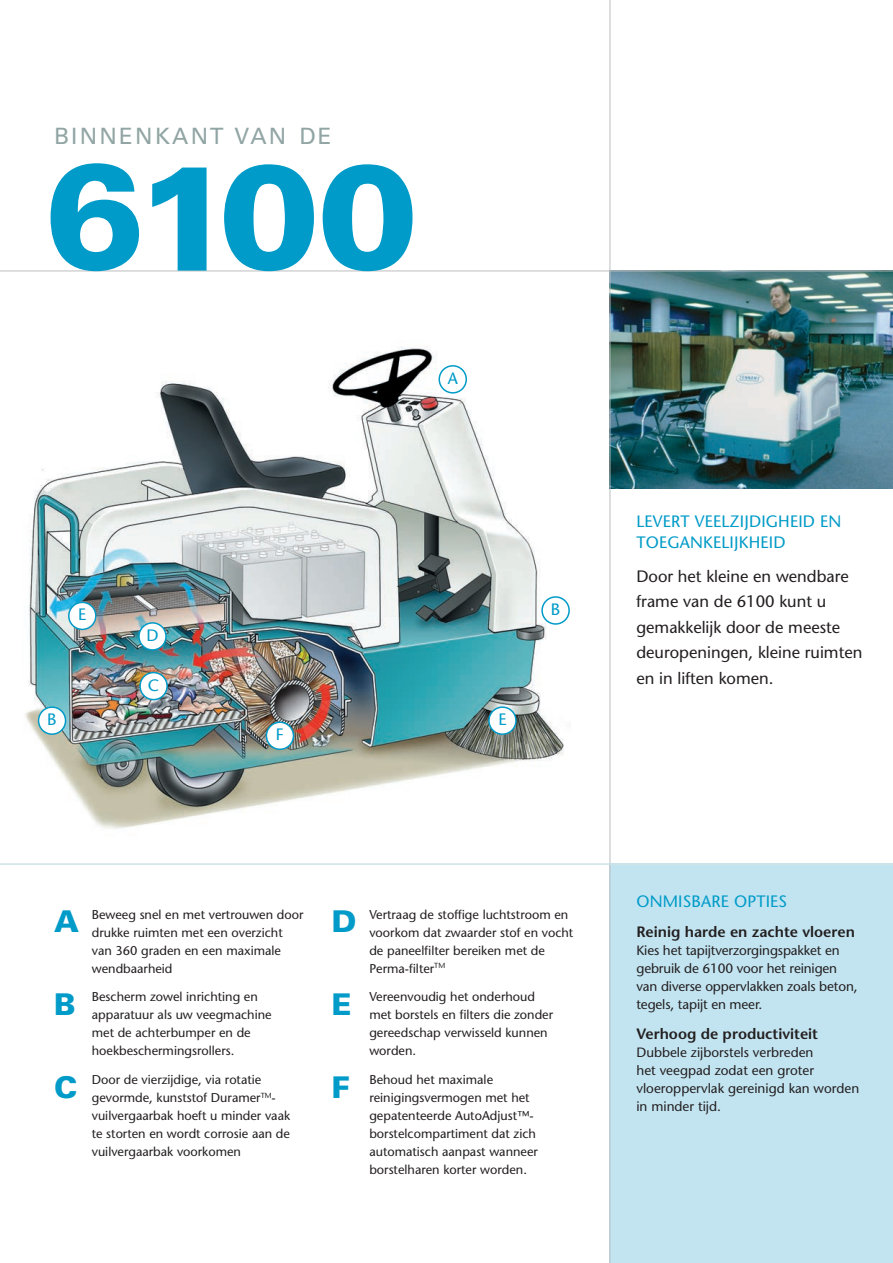
<style>
.page{position:relative;width:893px;height:1263px;background:#fff}
.page>*{position:absolute;margin:0;border:0;box-sizing:border-box;transform-origin:0 0}
.t1{font:900 148.5px "Univers LT Std";color:#009bc8}
.t2{font:900 30px "Univers LT Std";color:#009bc8}
.t3{font:22.5px "Univers LT Std";letter-spacing:.1em;color:#91a5a4}
.t4{font:500 16.5px/25.5px "Stone Sans Std";color:#231f20}
.t5{font:500 16.5px/21px "Stone Sans Std";letter-spacing:.01em;color:#009bc8}
.t6{font:600 15px "Stone Sans Std";color:#231f20}
.t7{font:500 13.5px/18px "Stone Sans Std";letter-spacing:-.01em;color:#231f20}
.t8{font:500 12.75px/18px "Stone Sans Std";color:#231f20}
.s1{font-size:147px}
</style>
<div class="page">
<img style="left:611px;top:272px;width:282px;height:216px">
<div style="left:610px;top:863px;width:283px;height:400px;background:#c2e4f1"></div>
<img style="left:25px;top:347px;width:545px;height:482px">
<div style="left:439px;top:366px;width:27px;height:27px;background:#fff;border-radius:50%"></div>
<div style="left:438px;top:365px;width:29px;height:29px;border:2px solid #009bc8;border-radius:50%"></div>
<div style="left:39px;top:707px;width:27px;height:27px;background:#fff;border-radius:50%"></div>
<div style="left:38px;top:706px;width:28px;height:29px;border:2px solid #009bc8;border-radius:50%"></div>
<div style="left:140px;top:673px;width:27px;height:27px;background:#fff;border-radius:50%"></div>
<div style="left:139px;top:672px;width:29px;height:28px;border:2px solid #009bc8;border-radius:50%"></div>
<div style="left:266px;top:722px;width:27px;height:27px;background:#fff;border-radius:50%"></div>
<div style="left:266px;top:721px;width:28px;height:29px;border:2px solid #009bc8;border-radius:50%"></div>
<div style="left:139px;top:623px;width:27px;height:27px;background:#fff;border-radius:50%"></div>
<div style="left:138px;top:622px;width:29px;height:29px;border:2px solid #009bc8;border-radius:50%"></div>
<div style="left:69px;top:602px;width:27px;height:27px;background:#fff;border-radius:50%"></div>
<div style="left:68px;top:602px;width:29px;height:28px;border:2px solid #009bc8;border-radius:50%"></div>
<div style="left:489px;top:707px;width:27px;height:27px;background:#fff;border-radius:50%"></div>
<div style="left:488px;top:706px;width:29px;height:29px;border:2px solid #009bc8;border-radius:50%"></div>
<div style="left:542px;top:597px;width:27px;height:27px;background:#fff;border-radius:50%"></div>
<div style="left:541px;top:596px;width:29px;height:29px;border:2px solid #009bc8;border-radius:50%"></div>
<hr style="left:0;top:271px;width:893px;height:1px;background:#bcbdc0">
<hr style="left:610px;top:0;width:1px;height:1263px;background:#bcbdc0">
<hr style="left:0;top:863px;width:893px;height:2px;background:#cee3e6">
<h3 class="t3" style="left:54px;top:128px;width:279px">BINNENKANT VAN DE</h3>
<h1 class="t1" style="left:45px;top:159px;width:375px">61<span class="s1">00</span></h1>
<p class="t5" style="left:448px;top:369px;width:12px">A</p>
<p class="t5" style="left:78px;top:606px;width:10px">E</p>
<p class="t5" style="left:47px;top:710px;width:11px">B</p>
<p class="t5" style="left:146px;top:626px;width:14px">D</p>
<p class="t5" style="left:148px;top:676px;width:13px">C</p>
<p class="t5" style="left:276px;top:726px;width:9px">F</p>
<p class="t5" style="left:498px;top:710px;width:10px">E</p>
<p class="t5" style="left:551px;top:600px;width:11px">B</p>
<h2 class="t2" style="left:54px;top:910px;width:26px">A</h2>
<p class="t8" style="left:92px;top:906px;width:213px">Beweeg snel en met vertrouwen door drukke ruimten met een overzicht van 360 graden en een maximale wendbaarheid</p>
<h2 class="t2" style="left:54px;top:992px;width:23px">B</h2>
<p class="t8" style="left:92px;top:989px;width:181px">Bescherm zowel inrichting en apparatuur als uw veegmachine met de achterbumper en de hoekbeschermingsrollers.</p>
<h2 class="t2" style="left:54px;top:1075px;width:25px">C</h2>
<p class="t8" style="left:92px;top:1072px;width:200px">Door de vierzijdige, via rotatie gevormde, kunststof Duramer<sup>TM&shy;</sup>vuilvergaarbak hoeft u minder vaak te storten en wordt corrosie aan de vuilvergaarbak voorkomen</p>
<h2 class="t2" style="left:332px;top:910px;width:26px">D</h2>
<p class="t8" style="left:369px;top:906px;width:205px">Vertraag de stoffige luchtstroom en voorkom dat zwaarder stof en vocht de paneelfilter bereiken met de<br>Perma-filter<sup>TM</sup></p>
<h2 class="t2" style="left:332px;top:992px;width:22px">E</h2>
<p class="t8" style="left:369px;top:989px;width:185px">Vereenvoudig het onderhoud met borstels en filters die zonder gereedschap verwisseld kunnen worden.</p>
<h2 class="t2" style="left:332px;top:1075px;width:20px">F</h2>
<p class="t8" style="left:369px;top:1072px;width:170px">Behoud het maximale reinigingsvermogen met het gepatenteerde AutoAdjust™- borstelcompartiment dat zich automatisch aanpast wanneer borstelharen korter worden.</p>
<p class="t5" style="left:636px;top:512px;width:206px">LEVERT VEELZIJDIGHEID EN<br>TOEGANKELIJKHEID</p>
<p class="t4" style="left:636px;top:565px;width:227px">Door het kleine en wendbare frame van de 6100 kunt u gemakkelijk door de meeste deuropeningen, kleine ruimten en in liften komen.</p>
<p class="t5" style="left:636px;top:892px;width:152px">ONMISBARE OPTIES</p>
<p class="t6" style="left:636px;top:926px;width:220px">Reinig harde en zachte vloeren</p>
<p class="t7" style="left:636px;top:943px;width:223px">Kies het tapijtverzorgingspakket en gebruik de 6100 voor het reinigen van diverse oppervlakken zoals beton, tegels, tapijt en meer.</p>
<p class="t6" style="left:636px;top:1028px;width:183px">Verhoog de productiviteit</p>
<p class="t7" style="left:636px;top:1045px;width:224px">Dubbele zijborstels verbreden<br>het veegpad zodat een groter vloeroppervlak gereinigd kan worden in minder tijd.</p>
</div>
